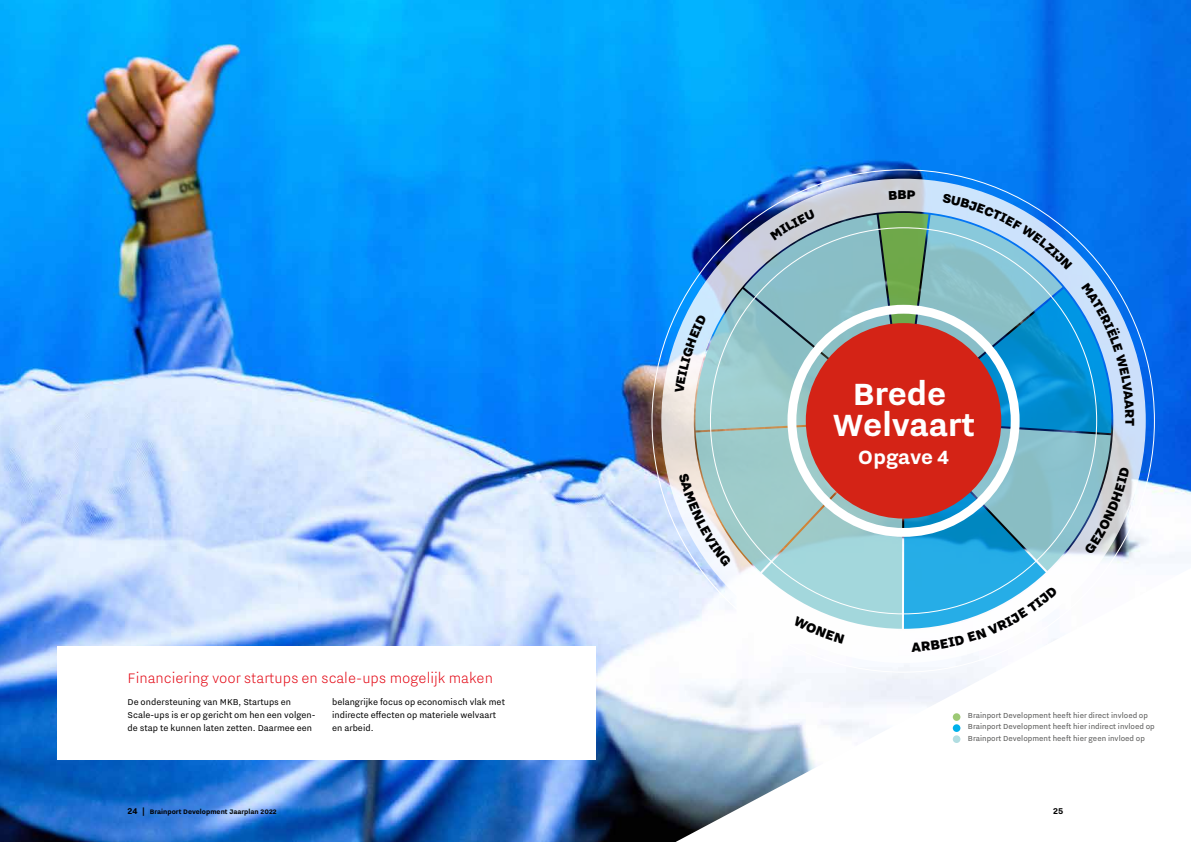
<style>
.page{position:relative;width:1191px;height:842px;background:#fff}
.page>*{position:absolute;margin:0;border:0;box-sizing:border-box;transform-origin:0 0}
.t1{font:700 37.9px/30.8px "Nitti Eindhoven";color:#fff;text-align:center}
.t2{font:700 23.7px "Nitti Eindhoven";color:#fff}
.t3{font:300 17px "Nitti Eindhoven";color:#e30613}
.t4{font:900 15.7px "Nitti Eindhoven";color:#000}
.t5{font:10.4px/13px "Nitti Eindhoven";color:#000}
.t6{font:700 10.4px "Nitti Eindhoven";color:#000}
.t7{font:9px/11.1px "Nitti Eindhoven";color:#575756}
.t8{font:700 8px "Nitti Eindhoven";color:#000}
.s1{font-size:10.4px}
</style>
<div class="page">
<img style="left:0;top:0;width:1191px;height:842px">
<div style="left:57px;top:646px;width:538px;height:114px;background:#fff"></div>
<svg style="left:675px;top:568px;width:516px;height:274px"></svg>
<svg style="left:661px;top:179px;width:484px;height:484px"></svg>
<div style="left:952px;top:713px;width:8px;height:8px;background:#9dc975;border-radius:50%"></div>
<div style="left:952px;top:724px;width:8px;height:8px;background:#00b1eb;border-radius:50%"></div>
<div style="left:952px;top:735px;width:8px;height:8px;background:#b1dde1;border-radius:50%"></div>
<svg style="left:674px;top:190px;width:460px;height:462px"></svg>
<h3 class="t3" style="left:128px;top:669px;width:367px">Financiering voor startups en scale-ups mogelijk maken</h3>
<p class="t5" style="left:128px;top:696px;width:189px">De ondersteuning van MKB, Startups en<br>Scale-ups is er op gericht om hen een volgen&shy;de stap te kunnen laten zetten. Daarmee een</p>
<p class="t5" style="left:332px;top:696px;width:174px">belangrijke focus op economisch vlak met indirecte effecten op materiele welvaart en arbeid.</p>
<p class="t8" style="left:128px;top:807px;width:150px"><span class="s1">24 |</span> Brainport Development Jaarplan 2022</p>
<h3 class="t4" style="left:897px;top:186px;width:11px">B</h3>
<h1 class="t1" style="left:832px;top:378px;width:144px">Brede<br>Welvaart</h1>
<h2 class="t2" style="left:858px;top:444px;width:93px">Opgave 4</h2>
<h3 class="t4" style="left:1139px;top:417px;width:10px;rotate:90deg">T</h3>
<p class="t7" style="left:967px;top:710px;width:188px">Brainport Development heeft hier direct invloed op<br>Brainport Development heeft hier indirect invloed op<br>Brainport Development heeft hier geen invloed op</p>
<p class="t6" style="left:1053px;top:805px;width:12px">25</p>
</div>
